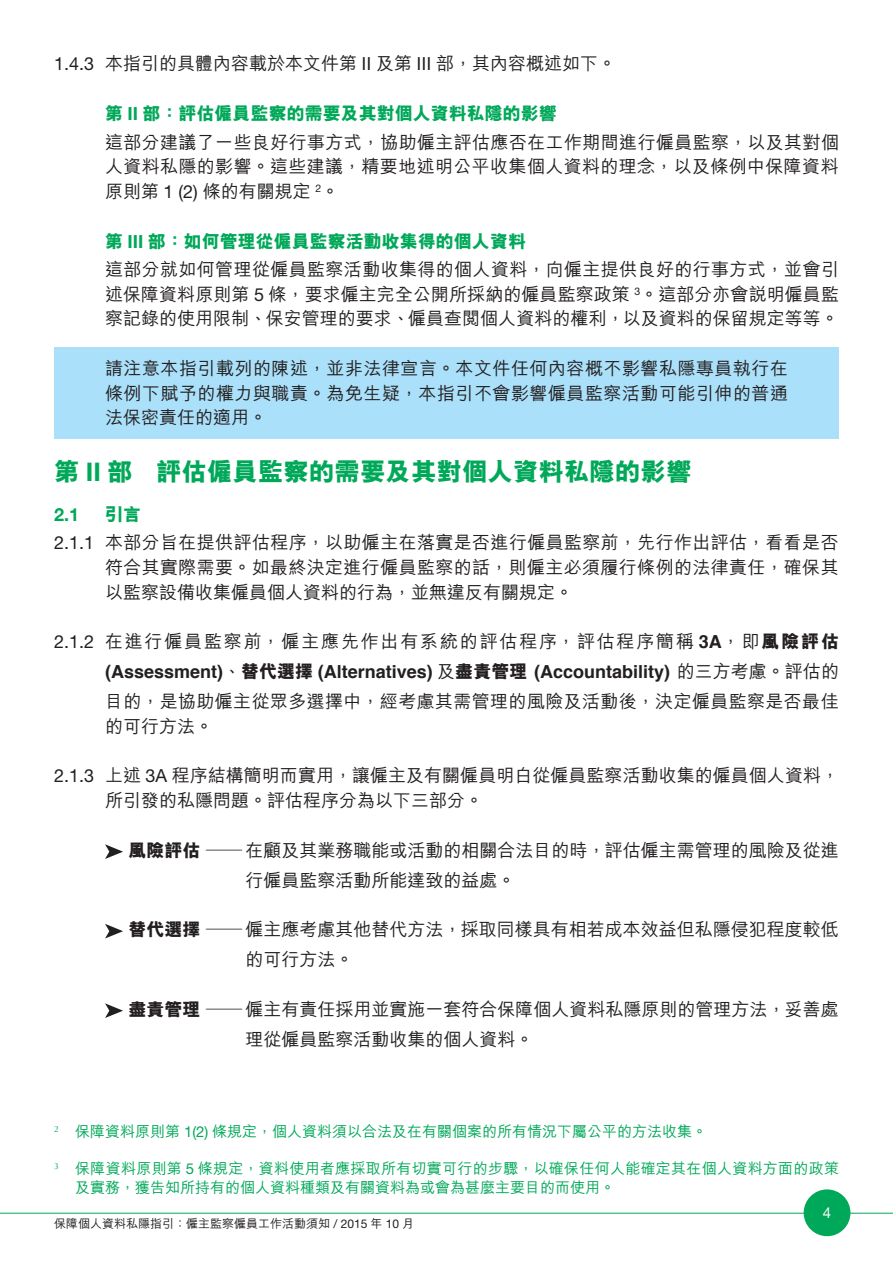
<style>
.page{position:relative;width:893px;height:1263px;background:#fff}
.page>*{position:absolute;margin:0;border:0;box-sizing:border-box;transform-origin:0 0}
.t1{font:800 25.5px "M Hei HK";color:#00a859}
.t2{font:500 18px/24.8px "M Hei HK";color:#231f20;text-align:justify}
.t3{font:800 18px "M Hei HK";color:#00a859}
.t4{font:700 18px "Helvetica Neue";color:#00a859}
.t5{font:500 15px/18.8px "M Hei HK";letter-spacing:.02em;color:#00a859}
.t6{font:500 15px "M Hei HK";color:#00a859}
.t7{font:15px "Helvetica Neue";color:#fff}
.t8{font:500 12px "M Hei HK";color:#231f20}
.s1{font-family:"Helvetica Neue";font-weight:400}
.s2{font-family:"Helvetica Neue";font-weight:700}
.s3{font-family:"Helvetica";font-weight:700}
.s4{font-weight:800}
</style>
<div class="page">
<hr style="left:0;top:1213px;width:893px;height:1px;background:#00a859">
<div style="left:804px;top:1189px;width:46px;height:47px;background:#00a859;border-radius:50%"></div>
<div style="left:54px;top:347px;width:784px;height:91px;background:#aae0f9"></div>
<svg style="left:105px;top:844px;width:18px;height:15px"></svg>
<svg style="left:105px;top:924px;width:18px;height:14px"></svg>
<svg style="left:105px;top:1003px;width:18px;height:15px"></svg>
<p class="t2" style="left:54px;top:50px;width:564px"><span class="s1">1.4.3</span> 本指引的具體內容載於本文件第 II 及第 III 部，其內容概述如下。</p>
<p class="t3" style="left:105px;top:104px;width:453px">第 <span class="s2">II</span> 部：評估僱員監察的需要及其對個人資料私隱的影響</p>
<p class="t2" style="left:105px;top:128px;width:735px">這部分建議了一些良好行事方式，協助僱主評估應否在工作期間進行僱員監察，以及其對個人資料私隱的影響。這些建議，精要地述明公平收集個人資料的理念，以及條例中保障資料原則第 <span class="s1">1 (2)</span> 條的有關規定 <sup>2</sup>。</p>
<p class="t3" style="left:105px;top:232px;width:422px">第 <span class="s2">III</span> 部：如何管理從僱員監察活動收集得的個人資料</p>
<p class="t2" style="left:105px;top:255px;width:735px">這部分就如何管理從僱員監察活動收集得的個人資料，向僱主提供良好的行事方式，並會引述保障資料原則第 <span class="s1">5</span> 條，要求僱主完全公開所採納的僱員監察政策 <sup>3</sup>。這部分亦會說明僱員監察記錄的使用限制、保安管理的要求、僱員查閱個人資料的權利，以及資料的保留規定等等。</p>
<p class="t2" style="left:105px;top:354px;width:685px">請注意本指引載列的陳述，並非法律宣言。本文件任何內容概不影響私隱專員執行在條例下賦予的權力與職責。為免生疑，本指引不會影響僱員監察活動可能引伸的普通法保密責任的適用。</p>
<p class="t1" style="left:54px;top:458px;width:639px">第 <span class="s2">II</span> 部 評估僱員監察的需要及其對個人資料私隱的影響</p>
<p class="t4" style="left:54px;top:500px;width:27px">2.1</p>
<p class="t3" style="left:105px;top:505px;width:37px">引言</p>
<p class="t2" style="left:105px;top:529px;width:735px;text-indent:-51px"><span class="s1">2.1.1</span> 本部分旨在提供評估程序，以助僱主在落實是否進行僱員監察前，先行作出評估，看看是否符合其實際需要。如最終決定進行僱員監察的話，則僱主必須履行條例的法律責任，確保其以監察設備收集僱員個人資料的行為，並無違反有關規定。</p>
<p class="t2" style="left:105px;top:625px;width:735px;line-height:30px;text-indent:-51px"><span class="s1">2.1.2</span> 在進行僱員監察前，僱主應先作出有系統的評估程序，評估程序簡稱 <span class="s3">3A</span>，即<span class="s4">風險評估</span><span class="s3">(Assessment)</span>、<span class="s4">替代選擇</span> <span class="s3">(Alternatives)</span> 及<span class="s4">盡責管理</span> <span class="s3">(Accountability)</span> 的三方考慮。評估的目的，是協助僱主從眾多選擇中，經考慮其需管理的風險及活動後，決定僱員監察是否最佳</p>
<p class="t2" style="left:105px;top:712px;width:109px">的可行方法。</p>
<p class="t2" style="left:105px;top:762px;width:735px;text-indent:-51px"><span class="s1">2.1.3</span> 上述 <span class="s1">3A</span> 程序結構簡明而實用，讓僱主及有關僱員明白從僱員監察活動收集的僱員個人資料，所引發的私隱問題。評估程序分為以下三部分。</p>
<p class="t2" style="left:245px;top:833px;width:595px;line-height:30px;text-indent:-117px"><span class="s4">風險評估 ——</span> 在顧及其業務職能或活動的相關合法目的時，評估僱主需管理的風險及從進行僱員監察活動所能達致的益處。</p>
<p class="t2" style="left:245px;top:913px;width:595px;line-height:30px;text-indent:-117px"><span class="s4">替代選擇 ——</span> 僱主應考慮其他替代方法，採取同樣具有相若成本效益但私隱侵犯程度較低的可行方法。</p>
<p class="t2" style="left:245px;top:992px;width:595px;line-height:30px;text-indent:-117px"><span class="s4">盡責管理 ——</span> 僱主有責任採用並實施一套符合保障個人資料私隱原則的管理方法，妥善處理從僱員監察活動收集的個人資料。</p>
<p class="t6" style="left:54px;top:1120px;width:655px"><sup>2</sup> 保障資料原則第 <span class="s1">1(2)</span> 條規定，個人資料須以合法及在有關個案的所有情況下屬公平的方法收集。</p>
<p class="t5" style="left:75px;top:1158px;width:765px;text-indent:-21px"><sup>3</sup> 保障資料原則第 <span class="s1">5</span> 條規定，資料使用者應採取所有切實可行的步驟，以確保任何人能確定其在個人資料方面的政策及實務，獲告知所持有的個人資料種類及有關資料為或會為甚麼主要目的而使用。</p>
<p class="t8" style="left:54px;top:1215px;width:362px">保障個人資料私隱指引：僱主監察僱員工作活動須知 <span class="s1">/ 2015</span> 年 <span class="s1">10</span> 月</p>
<p class="t7" style="left:823px;top:1204px;width:10px">4</p>
</div>
